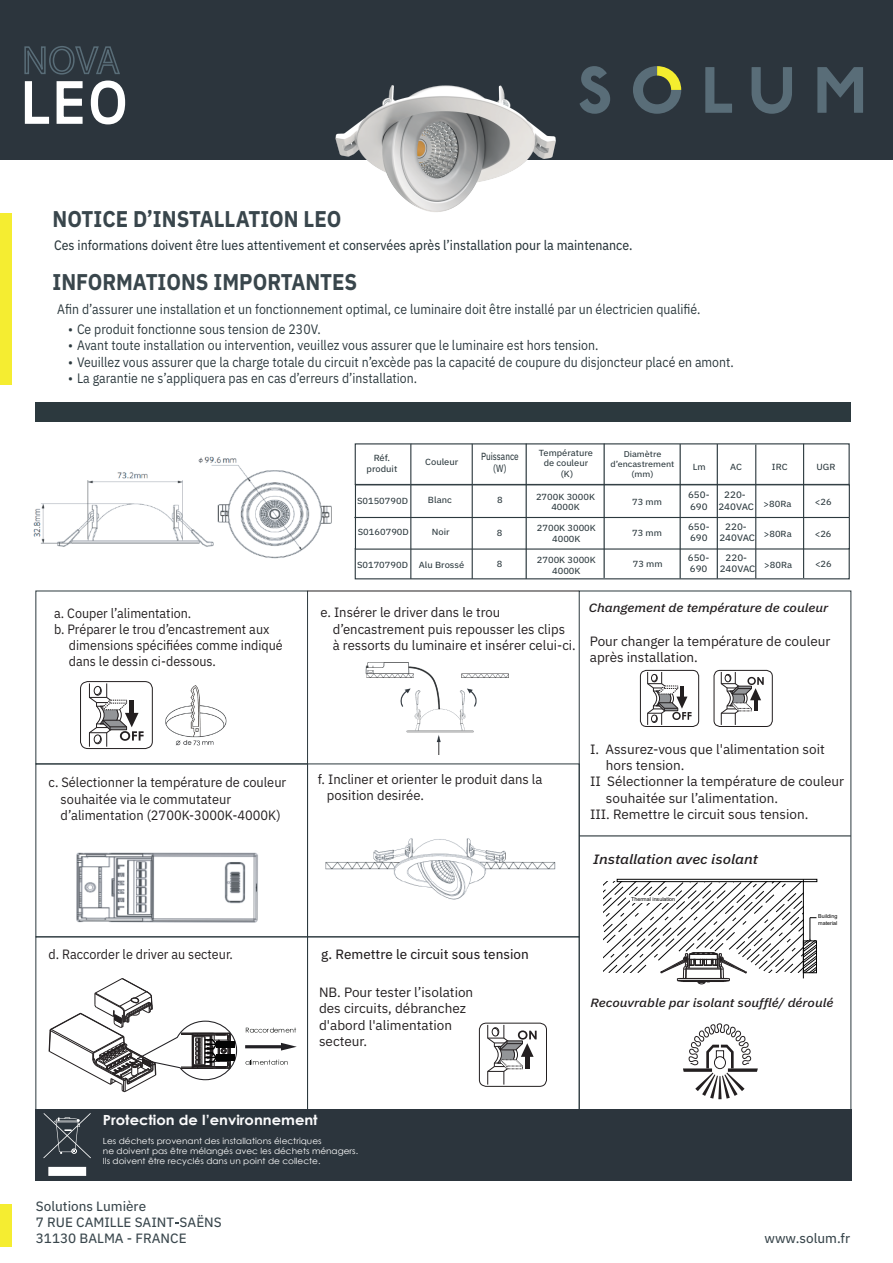
<style>
.page{position:relative;width:893px;height:1263px;background:#fff}
.page>*{position:absolute;margin:0;border:0;box-sizing:border-box;transform-origin:0 0}
.t1{font:700 22.8px "IBM Plex Sans";color:#39464c;scale:.9 1}
.t2{font:700 13.95px "Century Gothic";color:#fbfbfc;scale:1.06 1}
.t3{font:13.65px "IBM Plex Sans";color:#2c393e;scale:.9 1}
.t4{font:13.65px "IBM Plex Sans Text";color:#2c393e;scale:.9 1}
.t5{font:13.5px/16.2px "IBM Plex Sans";color:#231f20}
.t6{font:13.5px "IBM Plex Sans";color:#231f20;scale:.93 1}
.t7{font:13.5px/16.2px "IBM Plex Sans";color:#231f20;scale:.95 1}
.t8{font:13.5px/16.2px "IBM Plex Sans Text";color:#39464c}
.t9{font:13.5px "IBM Plex Sans Text";color:#231f20}
.t10{font:italic 500 13.5px "IBM Plex Sans";color:#231f20;scale:1.13 1}
.t11{font:italic 500 12px "IBM Plex Sans";color:#231f20;scale:1.13 1}
.t12{font:10.35px/12.5px "IBM Plex Sans Text";color:#2c393e;text-align:center;scale:.79 1}
.t13{font:9.3px/11.1px "IBM Plex Sans Text";color:#2c393e;scale:1.06 1}
.t14{font:8.85px/10.6px "IBM Plex Sans Text";color:#2c393e;text-align:center;scale:1.06 1}
.t15{font:8.85px/10.6px "IBM Plex Sans Text";color:#2c393e;text-align:center;scale:1.05 1}
.t16{font:8.4px/10.2px "Century Gothic";color:#fff;scale:1.06 1}
.t17{font:8.4px/10.1px "IBM Plex Sans Text";color:#2c393e;text-align:center;scale:1.08 1}
.t18{font:5.4px/6.4px "Arial";color:#030303}
.t19{font:4.2px/4.9px "Arial";color:#030303;scale:.86 1}
</style>
<div class="page">
<svg style="left:354px;top:484px;width:496px;height:66px"></svg>
<div style="left:36px;top:591px;width:272px;height:173px;border:1px solid #2c393e"></div>
<div style="left:36px;top:764px;width:272px;height:173px;border:1px solid #2c393e"></div>
<div style="left:307px;top:764px;width:272px;height:173px;border:1px solid #2c393e"></div>
<div style="left:579px;top:591px;width:272px;height:519px;border:1px solid #2c393e"></div>
<div style="left:36px;top:937px;width:272px;height:173px;border:1px solid #2c393e"></div>
<div style="left:307px;top:937px;width:272px;height:173px;border:1px solid #2c393e"></div>
<hr style="left:579px;top:836px;width:272px;height:1px;background:#2c393e">
<div style="left:35px;top:403px;width:815px;height:19px;background:#2c393e"></div>
<hr style="left:472px;top:444px;width:1px;height:135px;background:#2c393e">
<hr style="left:526px;top:444px;width:1px;height:135px;background:#2c393e">
<hr style="left:604px;top:444px;width:1px;height:134px;background:#2c393e">
<hr style="left:755px;top:444px;width:1px;height:134px;background:#2c393e">
<hr style="left:410px;top:444px;width:1px;height:135px;background:#2c393e">
<hr style="left:354px;top:517px;width:495px;height:1px;background:#2c393e">
<div style="left:36px;top:1110px;width:816px;height:71px;background:#2c353d"></div>
<svg style="left:43px;top:1113px;width:48px;height:63px"></svg>
<div style="left:0;top:0;width:893px;height:160px;background:#2c353d"></div>
<svg style="left:24px;top:46px;width:102px;height:79px"></svg>
<svg style="left:579px;top:66px;width:31px;height:48px"></svg>
<svg style="left:705px;top:67px;width:27px;height:46px"></svg>
<svg style="left:752px;top:67px;width:40px;height:47px"></svg>
<svg style="left:817px;top:67px;width:46px;height:46px"></svg>
<svg style="left:633px;top:66px;width:48px;height:48px"></svg>
<img style="left:335px;top:85px;width:221px;height:127px">
<div style="left:0;top:214px;width:11px;height:171px;background:#f5ed31"></div>
<div style="left:0;top:1205px;width:11px;height:42px;background:#f5ed31"></div>
<div style="left:640px;top:670px;width:59px;height:57px;border:1px solid #231f20;border-radius:6px"></div>
<svg style="left:647px;top:671px;width:45px;height:54px"></svg>
<div style="left:714px;top:670px;width:58px;height:57px;border:1px solid #231f20;border-radius:6px"></div>
<svg style="left:721px;top:672px;width:43px;height:53px"></svg>
<svg style="left:683px;top:1023px;width:75px;height:76px"></svg>
<div style="left:617px;top:879px;width:200px;height:3px;border:1px solid #030303"></div>
<hr style="left:803px;top:879px;width:1px;height:99px;background:#030303">
<svg style="left:604px;top:882px;width:213px;height:102px"></svg>
<svg style="left:246px;top:1027px;width:50px;height:5px"></svg>
<svg style="left:246px;top:1060px;width:42px;height:5px"></svg>
<svg style="left:253px;top:1043px;width:44px;height:7px"></svg>
<hr style="left:245px;top:1045px;width:36px;height:3px;background:#222125">
<svg style="left:49px;top:978px;width:189px;height:114px"></svg>
<div style="left:479px;top:1023px;width:68px;height:63px;border:1px solid #231f20;border-radius:7px"></div>
<svg style="left:487px;top:1024px;width:50px;height:61px"></svg>
<img style="left:325px;top:838px;width:231px;height:62px">
<img style="left:76px;top:852px;width:182px;height:71px">
<img style="left:111px;top:683px;width:42px;height:67px">
<div style="left:81px;top:681px;width:71px;height:67px;background:#fff;border-radius:7px"></div>
<div style="left:80px;top:681px;width:73px;height:68px;border:1px solid #231f20;border-radius:7px"></div>
<svg style="left:89px;top:683px;width:55px;height:64px"></svg>
<hr style="left:680px;top:444px;width:1px;height:134px;background:#2c393e">
<hr style="left:717px;top:444px;width:1px;height:134px;background:#2c393e">
<img style="left:33px;top:456px;width:299px;height:103px">
<hr style="left:803px;top:444px;width:1px;height:134px;background:#2c393e">
<img style="left:365px;top:662px;width:144px;height:93px">
<img style="left:165px;top:685px;width:62px;height:61px">
<hr style="left:308px;top:591px;width:271px;height:1px;background:#231f20">
<h1 class="t1" style="left:53px;top:201px;width:323px">NOTICE D’INSTALLATION LEO</h1>
<p class="t4" style="left:54px;top:235px;width:644px">Ces informations doivent être lues attentivement et conservées après l’installation pour la maintenance.</p>
<h1 class="t1" style="left:53px;top:264px;width:340px">INFORMATIONS IMPORTANTES</h1>
<p class="t3" style="left:57px;top:299px;width:716px">Afin d’assurer une installation et un fonctionnement optimal, ce luminaire doit être installé par un électricien qualifié.</p>
<p class="t3" style="left:68px;top:318px;width:282px">• Ce produit fonctionne sous tension de 230V.</p>
<p class="t3" style="left:68px;top:335px;width:591px">• Avant toute installation ou intervention, veuillez vous assurer que le luminaire est hors tension.</p>
<p class="t3" style="left:68px;top:351px;width:741px">• Veuillez vous assurer que la charge totale du circuit n’excède pas la capacité de coupure du disjoncteur placé en amont.</p>
<p class="t3" style="left:68px;top:368px;width:389px">• La garantie ne s’appliquera pas en cas d’erreurs d’installation.</p>
<p class="t14" style="left:367px;top:452px;width:31px">Réf. produit</p>
<p class="t12" style="left:481px;top:449px;width:49px">Puissance (W)</p>
<p class="t15" style="left:539px;top:446px;width:53px">Température de couleur (K)</p>
<p class="t17" style="left:611px;top:449px;width:61px">Diamètre d’encastrement (mm)</p>
<p class="t14" style="left:497px;top:493px;width:7px">8</p>
<p class="t14" style="left:632px;top:496px;width:30px">73 mm</p>
<p class="t14" style="left:425px;top:456px;width:33px">Couleur</p>
<p class="t14" style="left:428px;top:494px;width:24px">Blanc</p>
<p class="t14" style="left:536px;top:490px;width:57px">2700K 3000K<br>4000K</p>
<p class="t14" style="left:357px;top:495px;width:50px">S0150790D</p>
<p class="t14" style="left:537px;top:522px;width:57px">2700K 3000K<br>4000K</p>
<p class="t14" style="left:358px;top:526px;width:50px">S0160790D</p>
<p class="t14" style="left:432px;top:525px;width:18px">Noir</p>
<p class="t14" style="left:357px;top:559px;width:103px">S0170790D Alu Brossé</p>
<p class="t14" style="left:497px;top:558px;width:7px">8</p>
<p class="t14" style="left:537px;top:554px;width:57px">2700K 3000K<br>4000K</p>
<p class="t14" style="left:633px;top:558px;width:30px">73 mm</p>
<p class="t14" style="left:497px;top:527px;width:7px">8</p>
<p class="t14" style="left:632px;top:527px;width:30px">73 mm</p>
<p class="t14" style="left:693px;top:461px;width:14px">Lm</p>
<p class="t14" style="left:730px;top:461px;width:13px">AC</p>
<p class="t13" style="left:688px;top:489px;width:22px">650-<br>690</p>
<p class="t13" style="left:718px;top:489px;width:35px;text-align:center">220-<br>240VAC</p>
<p class="t13" style="left:688px;top:521px;width:22px">650-<br>690</p>
<p class="t13" style="left:688px;top:551px;width:22px">650-<br>690</p>
<p class="t13" style="left:719px;top:521px;width:35px;text-align:center">220-<br>240VAC</p>
<p class="t13" style="left:720px;top:551px;width:35px;text-align:center">220-<br>240VAC</p>
<p class="t14" style="left:772px;top:461px;width:16px">IRC</p>
<p class="t14" style="left:816px;top:461px;width:19px">UGR</p>
<p class="t14" style="left:764px;top:498px;width:28px">&gt;80Ra</p>
<p class="t14" style="left:764px;top:528px;width:28px">&gt;80Ra</p>
<p class="t14" style="left:764px;top:558px;width:28px">&gt;80Ra</p>
<p class="t14" style="left:815px;top:496px;width:17px">&lt;26</p>
<p class="t14" style="left:815px;top:528px;width:17px">&lt;26</p>
<p class="t14" style="left:815px;top:558px;width:17px">&lt;26</p>
<p class="t6" style="left:54px;top:602px;width:149px">a. Couper l’alimentation.</p>
<p class="t6" style="left:54px;top:619px;width:233px">b. Préparer le trou d’encastrement aux</p>
<p class="t6" style="left:69px;top:635px;width:231px">dimensions spécifiées comme indiqué</p>
<p class="t6" style="left:69px;top:651px;width:160px">dans le dessin ci-dessous.</p>
<p class="t5" style="left:333px;top:603px;width:244px;text-indent:-12px">e. Insérer le driver dans le trou d’encastrement puis repousser les clips<br>à ressorts du luminaire et insérer celui-ci.</p>
<p class="t11" style="left:589px;top:598px;width:213px">Changement de température de couleur</p>
<p class="t5" style="left:590px;top:632px;width:242px">Pour changer la température de couleur après installation.</p>
<p class="t7" style="left:61px;top:773px;width:239px;text-indent:-12px">c. Sélectionner la température de couleur souhaitée via le commutateur d’alimentation (2700K-3000K-4000K)</p>
<p class="t5" style="left:327px;top:770px;width:217px;text-indent:-9px">f. Incliner et orienter le produit dans la position desirée.</p>
<p class="t6" style="left:49px;top:944px;width:200px">d. Raccorder le driver au secteur.</p>
<p class="t9" style="left:321px;top:944px;width:209px">g. Remettre le circuit sous tension</p>
<p class="t5" style="left:319px;top:983px;width:156px">NB. Pour tester l’isolation des circuits, débranchez d'abord l'alimentation secteur.</p>
<p class="t2" style="left:103px;top:1109px;width:204px">Protection de l’environnement</p>
<p class="t16" style="left:103px;top:1135px;width:242px">Les déchets provenant des installations électriques<br>ne doivent pas être mélangés avec les déchets ménagers.<br>Ils doivent être recyclés dans un point de collecte.</p>
<p class="t8" style="left:36px;top:1197px;width:187px">Solutions Lumière<br>7 RUE CAMILLE SAINT SAËNS<br>31130 BALMA - FRANCE</p>
<p class="t5" style="left:590px;top:740px;width:236px">I. Assurez-vous que l'alimentation soit</p>
<p class="t5" style="left:606px;top:756px;width:80px">hors tension.</p>
<p class="t5" style="left:590px;top:772px;width:256px">II Sélectionner la température de couleur</p>
<p class="t5" style="left:606px;top:789px;width:174px">souhaitée sur l’alimentation.</p>
<p class="t5" style="left:590px;top:805px;width:220px">III. Remettre le circuit sous tension.</p>
<p class="t10" style="left:593px;top:849px;width:147px">Installation avec isolant</p>
<p class="t18" style="left:631px;top:896px;width:46px">Thermal insulation</p>
<p class="t18" style="left:818px;top:913px;width:21px">Building material</p>
<p class="t19" style="left:820px;top:917px;width:16px">Building material</p>
<p class="t11" style="left:590px;top:993px;width:216px">Recouvrable par isolant soufflé/ déroulé</p>
<p class="t8" style="left:764px;top:1229px;width:87px">www.solum.fr</p>
</div>
